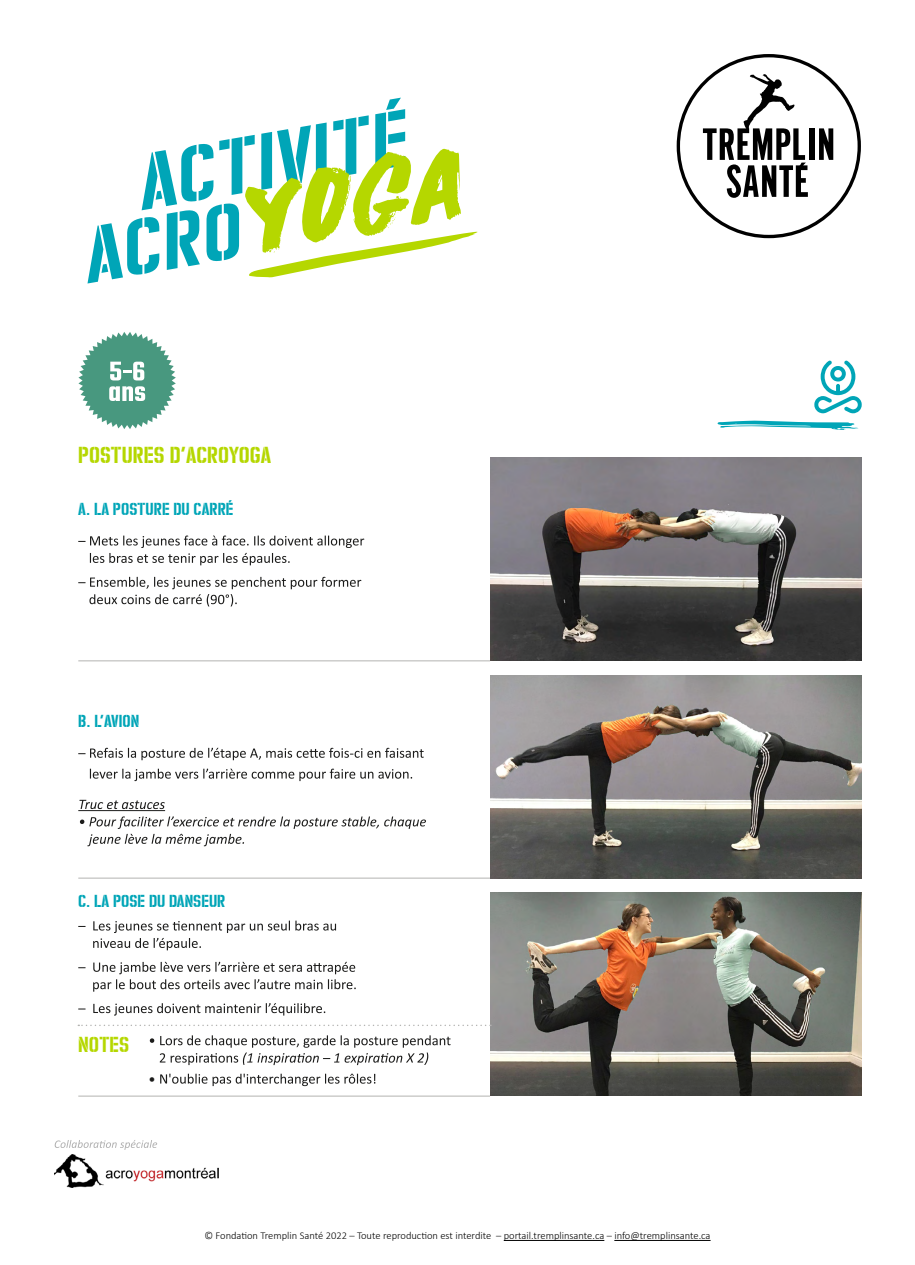
<style>
.page{position:relative;width:915px;height:1265px;background:#fff}
.page>*{position:absolute;margin:0;border:0;box-sizing:border-box;transform-origin:0 0}
.t1{font:italic 79.05px/62.2px "Zuboni Stencil";color:#00a5b7;text-align:center;scale:1.06 1}
.t2{font:23.1px "Zuboni Stencil";color:#b5d700}
.t3{font:21.75px "Zuboni Stencil";color:#b5d700}
.t4{font:17.4px "Zuboni Stencil";color:#00a5b7}
.t5{font:14.55px "Calibri";color:#1c1c1b}
.t6{font:300 10.5px "Calibri";color:#000}
.s1{font-family:"DK Dirrrty";font-size:94.05px;color:#b5d700}
</style>
<div class="page">
<div style="left:809px;top:128px;width:5px;height:32px;background:#000"></div>
<svg style="left:819px;top:128px;width:14px;height:32px"></svg>
<svg style="left:702px;top:74px;width:105px;height:124px"></svg>
<hr style="left:503px;top:1240px;width:101px;height:1px;background:#000">
<hr style="left:614px;top:1240px;width:96px;height:1px;background:#000">
<img style="left:54px;top:1154px;width:164px;height:33px">
<svg style="left:55px;top:1140px;width:102px;height:9px"></svg>
<svg style="left:249px;top:232px;width:228px;height:45px"></svg>
<svg style="left:78px;top:535px;width:286px;height:30px"></svg>
<svg style="left:78px;top:577px;width:283px;height:29px"></svg>
<hr style="left:78px;top:810px;width:87px;height:1px;background:#1c1c1b">
<svg style="left:78px;top:748px;width:345px;height:12px"></svg>
<svg style="left:90px;top:768px;width:322px;height:13px"></svg>
<svg style="left:79px;top:800px;width:86px;height:9px"></svg>
<svg style="left:80px;top:816px;width:346px;height:30px"></svg>
<svg style="left:93px;top:920px;width:243px;height:30px"></svg>
<svg style="left:93px;top:961px;width:262px;height:30px"></svg>
<svg style="left:93px;top:1003px;width:232px;height:12px"></svg>
<img style="left:490px;top:675px;width:371px;height:203px">
<img style="left:490px;top:457px;width:371px;height:203px">
<img style="left:490px;top:892px;width:371px;height:203px">
<hr style="left:78px;top:660px;width:412px;height:1px;background:#b3b3b1">
<hr style="left:78px;top:1095px;width:412px;height:1px;background:#b3b3b1">
<svg style="left:78px;top:1024px;width:413px;height:2px"></svg>
<hr style="left:78px;top:877px;width:412px;height:1px;background:#b3b3b1">
<svg style="left:717px;top:420px;width:141px;height:10px"></svg>
<svg style="left:814px;top:360px;width:47px;height:53px"></svg>
<svg style="left:150px;top:1038px;width:4px;height:4px"></svg>
<svg style="left:160px;top:1035px;width:290px;height:30px"></svg>
<svg style="left:160px;top:1073px;width:215px;height:13px"></svg>
<svg style="left:78px;top:332px;width:98px;height:97px"></svg>
<h1 class="t1" style="left:66px;top:165px;width:361px;rotate:-10deg">Activité<br>Acro<span class="s1">yoga</span></h1>
<h2 class="t2" style="left:78px;top:440px;width:194px">POSTURES D’ACROYOGA</h2>
<h3 class="t4" style="left:78px;top:498px;width:157px">A. LA POSTURE DU CARRÉ</h3>
<h3 class="t4" style="left:78px;top:710px;width:62px">B. L’AVION</h3>
<h3 class="t4" style="left:78px;top:890px;width:148px">C. LA POSE DU DANSEUR</h3>
<h3 class="t3" style="left:78px;top:1031px;width:52px">NOTES</h3>
<h3 class="t5" style="left:148px;top:1068px;width:9px">•</h3>
<p class="t6" style="left:204px;top:1229px;width:507px">© Fondation Tremplin Santé 2022 – Toute reproduction est interdite – portail.tremplinsante.ca – info@tremplinsante.ca</p>
</div>
